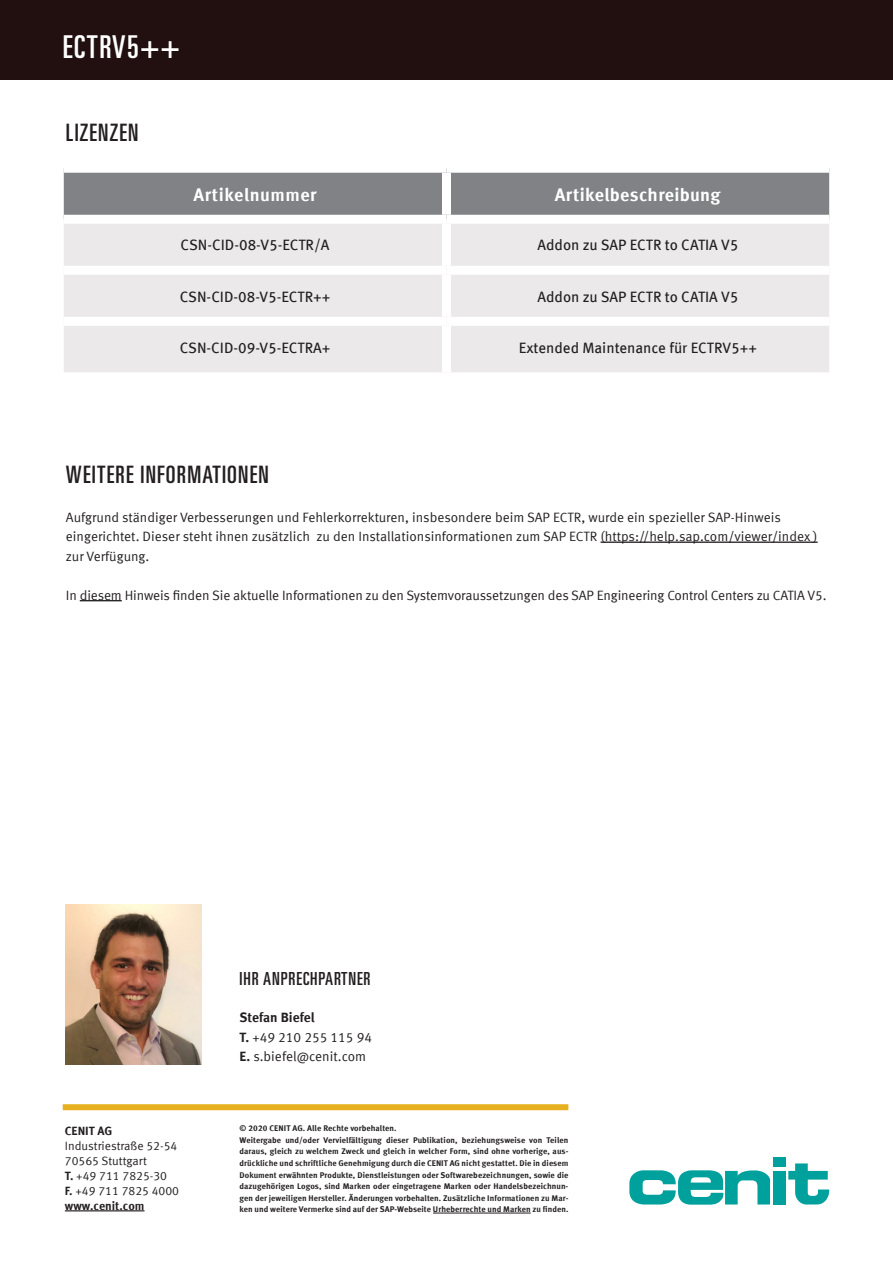
<style>
.page{position:relative;width:893px;height:1263px;background:#fff}
.page>*{position:absolute;margin:0;border:0;box-sizing:border-box;transform-origin:0 0}
.t1{font:31.5px "Univers LT Pro Ult Cond";letter-spacing:.05em;color:#fff}
.t2{font:24px "Univers LT Pro Ult Cond";letter-spacing:.05em;color:#231f20}
.t3{font:700 18px "Meta Offc Pro";letter-spacing:.02em;color:#fff}
.t4{font:18px "Univers LT Pro Ult Cond";letter-spacing:.05em;color:#231f20}
.t5{font:15px "Meta Offc Pro";color:#231f20}
.t6{font:13.5px/19.5px "Meta Offc Pro Norm";letter-spacing:-.005em;color:#231f20}
.t7{font:700 13.5px "Meta Offc Pro";color:#231f20}
.t8{font:12px/15px "Meta Offc Pro Norm";color:#231f20}
.t9{font:700 12px "Meta Offc Pro";color:#231f20}
.t10{font:700 8.25px/11.6px "Meta Offc Pro";letter-spacing:.01em;color:#231f20}
.s1{font-family:"Meta Offc Pro";font-weight:700}
</style>
<div class="page">
<hr style="left:601px;top:541px;width:217px;height:2px;background:#231f20">
<hr style="left:80px;top:600px;width:42px;height:1px;background:#231f20">
<div style="left:0;top:0;width:893px;height:80px;background:#221010"></div>
<div style="left:773px;top:1157px;width:13px;height:10px;background:#00a19d"></div>
<div style="left:773px;top:1171px;width:13px;height:33px;background:#00a19d"></div>
<svg style="left:629px;top:1170px;width:141px;height:35px"></svg>
<svg style="left:788px;top:1163px;width:41px;height:41px"></svg>
<hr style="left:433px;top:1212px;width:98px;height:1px;background:#231f20">
<hr style="left:65px;top:1210px;width:80px;height:1px;background:#231f20">
<img style="left:66px;top:905px;width:136px;height:159px">
<div style="left:63px;top:1104px;width:505px;height:6px;background:#e6b020"></div>
<div style="left:64px;top:173px;width:765px;height:42px;background:#808285"></div>
<div style="left:64px;top:224px;width:765px;height:148px;background:#ebe9ea"></div>
<div style="left:442px;top:173px;width:9px;height:42px;background:#fff"></div>
<div style="left:442px;top:224px;width:9px;height:42px;background:#fff"></div>
<div style="left:442px;top:275px;width:9px;height:42px;background:#fff"></div>
<div style="left:442px;top:326px;width:9px;height:46px;background:#fff"></div>
<div style="left:64px;top:266px;width:382px;height:9px;background:#fff"></div>
<div style="left:446px;top:266px;width:383px;height:9px;background:#fff"></div>
<div style="left:64px;top:317px;width:382px;height:9px;background:#fff"></div>
<div style="left:446px;top:317px;width:383px;height:9px;background:#fff"></div>
<h1 class="t1" style="left:63px;top:25px;width:119px">ECTRV5++</h1>
<h2 class="t2" style="left:66px;top:116px;width:74px">LIZENZEN</h2>
<h3 class="t3" style="left:194px;top:180px;width:125px">Artikelnummer</h3>
<h3 class="t3" style="left:555px;top:180px;width:167px">Artikelbeschreibung</h3>
<h3 class="t5" style="left:181px;top:234px;width:151px">CSN-CID-08-V5-ECTR/A</h3>
<h3 class="t5" style="left:537px;top:234px;width:202px">Addon zu SAP ECTR to CATIA V5</h3>
<h3 class="t5" style="left:180px;top:285px;width:152px">CSN-CID-08-V5-ECTR++</h3>
<h3 class="t5" style="left:537px;top:285px;width:202px">Addon zu SAP ECTR to CATIA V5</h3>
<h3 class="t5" style="left:180px;top:336px;width:152px">CSN-CID-09-V5-ECTRA+</h3>
<h3 class="t5" style="left:519px;top:336px;width:240px">Extended Maintenance für ECTRV5++</h3>
<h2 class="t2" style="left:66px;top:458px;width:204px">WEITERE INFORMATIONEN</h2>
<p class="t6" style="left:66px;top:506px;width:753px">Aufgrund ständiger Verbesserungen und Fehlerkorrekturen, insbesondere beim SAP ECTR, wurde ein spezieller SAP-Hinweis eingerichtet. Dieser steht ihnen zusätzlich zu den Installationsinformationen zum SAP ECTR (https://help.sap.com/viewer/index ) zur Verfügung.</p>
<h3 class="t6" style="left:66px;top:584px;width:762px">In diesem Hinweis finden Sie aktuelle Informationen zu den Systemvoraussetzungen des SAP Engineering Control Centers zu CATIA V5.</h3>
<h3 class="t9" style="left:65px;top:1121px;width:49px">CENIT AG</h3>
<h3 class="t8" style="left:65px;top:1137px;width:116px">Industriestraße 52-54<br>70565 Stuttgart<br><span class="s1">T.</span> +49 711 7825-30<br><span class="s1">F.</span> +49 711 7825 4000</h3>
<h3 class="t9" style="left:65px;top:1196px;width:81px">www.cenit.com</h3>
<h3 class="t4" style="left:240px;top:966px;width:133px">IHR ANPRECHPARTNER</h3>
<h3 class="t7" style="left:240px;top:1007px;width:77px">Stefan Biefel</h3>
<h3 class="t6" style="left:240px;top:1026px;width:134px"><span class="s1">T.</span> +49 210 255 115 94<br><span class="s1">E.</span> s.biefel@cenit.com</h3>
<p class="t10" style="left:240px;top:1122px;width:330px">© 2020 CENIT AG. Alle Rechte vorbehalten.<br>Weitergabe und/oder Vervielfältigung dieser Publikation, beziehungsweise von Teilen daraus, gleich zu welchem Zweck und gleich in welcher Form, sind ohne vorherige, aus&shy;drückliche und schriftliche Genehmigung durch die CENIT AG nicht gestattet. Die in diesem Dokument erwähnten Produkte, Dienstleistungen oder Softwarebezeichnungen, sowie die dazugehörigen Logos, sind Marken oder eingetragene Marken oder Handelsbezeichnun&shy;gen der jeweiligen Hersteller. Änderungen vorbehalten. Zusätzliche Informationen zu Mar&shy;ken und weitere Vermerke sind auf der SAP-Webseite Urheberrechte und Marken zu finden.</p>
</div>
